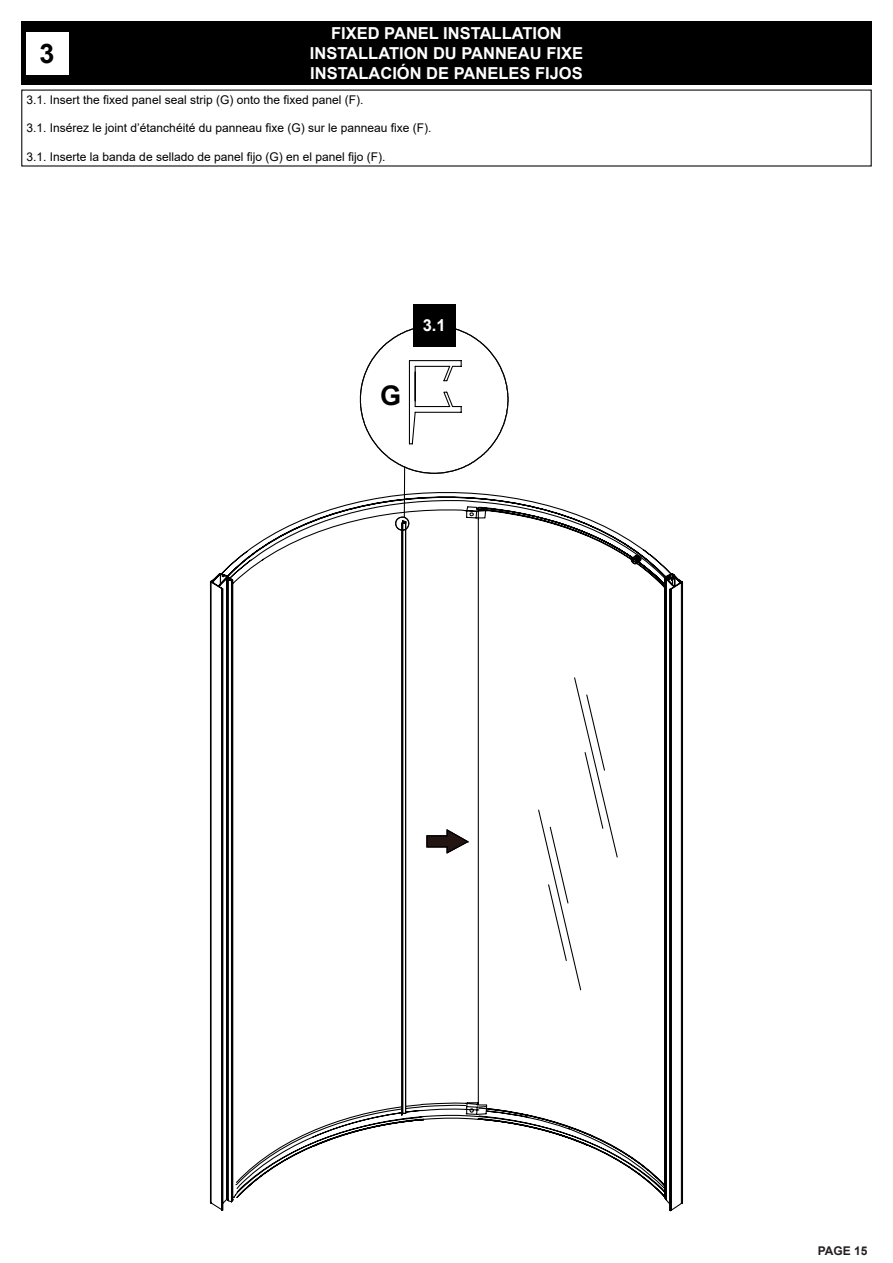
<style>
.page{position:relative;width:893px;height:1263px;background:#fff}
.page>*{position:absolute;margin:0;border:0;box-sizing:border-box;transform-origin:0 0}
.t1{font:700 27px "Arial";color:#000}
.t2{font:700 16.5px "Arial";color:#fff}
.t3{font:12px "Arial";color:#000}
.t4{font:700 12px "Arial";color:#231f20}
</style>
<div class="page">
<div style="left:21px;top:21px;width:851px;height:64px;background:#000"></div>
<div style="left:26px;top:32px;width:42px;height:42px;background:#fff"></div>
<svg style="left:209px;top:474px;width:475px;height:738px"></svg>
<svg style="left:426px;top:828px;width:43px;height:27px"></svg>
<svg style="left:395px;top:514px;width:15px;height:605px"></svg>
<svg style="left:359px;top:325px;width:150px;height:149px"></svg>
<hr style="left:404px;top:467px;width:1px;height:50px;background:#000">
<svg style="left:630px;top:554px;width:12px;height:12px"></svg>
<div style="left:413px;top:304px;width:42px;height:43px;background:#000"></div>
<p class="t2" style="left:331px;top:22px;width:232px">FIXED PANEL INSTALLATION</p>
<p class="t2" style="left:310px;top:42px;width:275px">INSTALLATION DU PANNEAU FIXE</p>
<p class="t2" style="left:310px;top:62px;width:274px">INSTALACIÓN DE PANELES FIJOS</p>
<p class="t3" style="left:27px;top:91px;width:338px">3.1. Insert the fixed panel seal strip (G) onto the fixed panel (F).</p>
<p class="t3" style="left:27px;top:120px;width:406px">3.1. Insérez le joint d’étanchéité du panneau fixe (G) sur le panneau fixe (F).</p>
<p class="t3" style="left:27px;top:149px;width:360px">3.1. Inserte la banda de sellado de panel fijo (G) en el panel fijo (F).</p>
<p class="t1" style="left:40px;top:34px;width:17px">3</p>
<p class="t1" style="left:380px;top:376px;width:23px">G</p>
<p class="t2" style="left:423px;top:314px;width:24px">3.1</p>
<p class="t4" style="left:818px;top:1242px;width:51px">PAGE 15</p>
</div>
